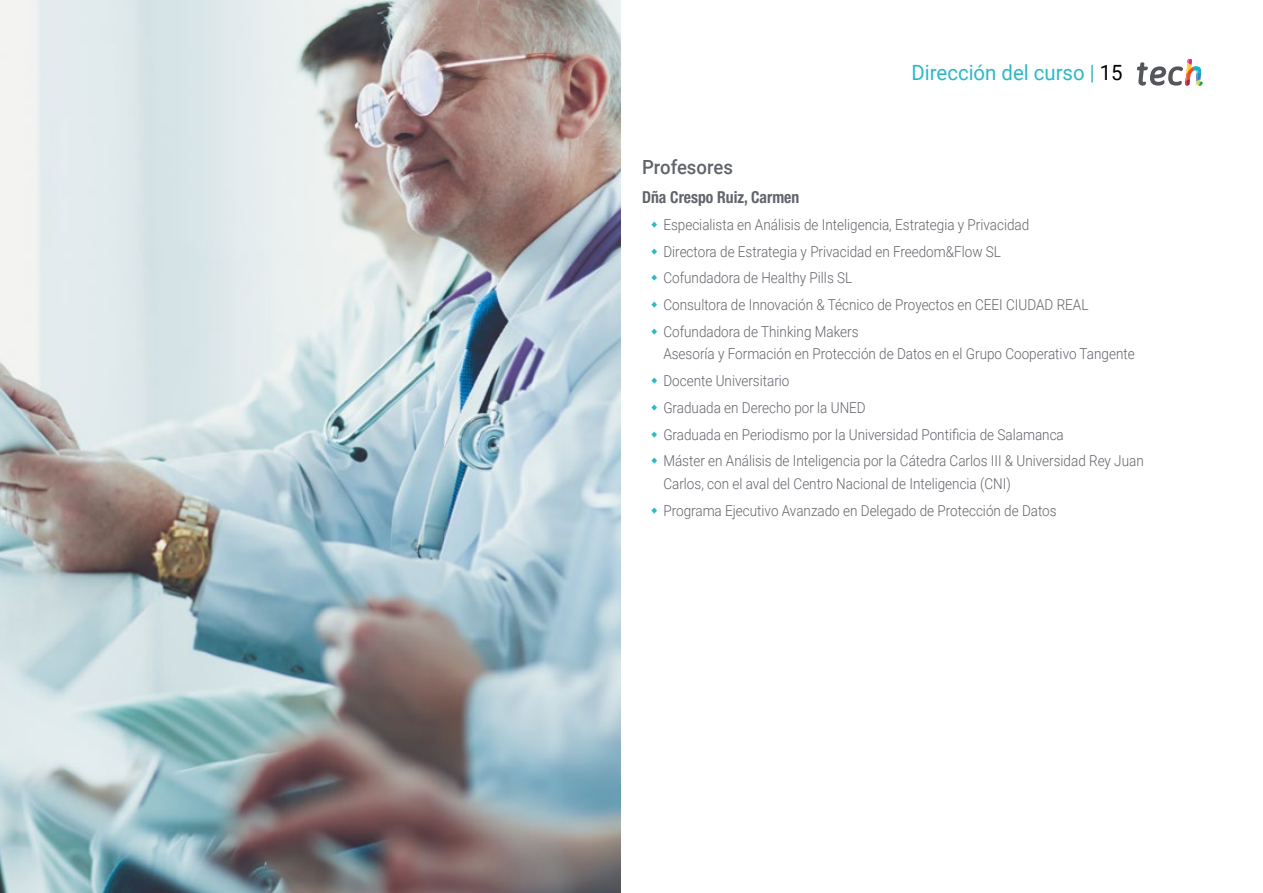
<style>
.page{position:relative;width:1263px;height:893px;background:#fff}
.page>*{position:absolute;margin:0;border:0;box-sizing:border-box;transform-origin:0 0}
.t1{font:21px "Roboto";color:#2db8c5}
.t2{font:500 19.5px "Roboto";color:#61646a;scale:.95 1}
.t3{font:700 condensed 16.5px "Helvetica Neue LT Std";color:#61646a;scale:.95 1}
.t4{font:300 15px/26.7px "Roboto";color:#61646a;scale:.9 1}
.s1{color:#000}
</style>
<div class="page">
<img style="left:0;top:0;width:621px;height:893px">
<svg style="left:1137px;top:59px;width:65px;height:27px"></svg>
<h1 class="t1" style="left:911px;top:57px;width:213px">Dirección del curso | <span class="s1">15</span></h1>
<h2 class="t2" style="left:642px;top:154px;width:97px">Profesores</h2>
<p class="t3" style="left:642px;top:187px;width:167px">Dña Crespo Ruiz, Carmen</p>
<p class="t4" style="left:663px;top:211px;width:474px">Especialista en Análisis de Inteligencia, Estrategia y Privacidad<br>Directora de Estrategia y Privacidad en Freedom&amp;Flow SL<br>Cofundadora de Healthy Pills SL<br>Consultora de Innovación &amp; Técnico de Proyectos en CEEI CIUDAD REAL Cofundadora de Thinking Makers</p>
<p class="t4" style="left:663px;top:340px;width:535px">Asesoría y Formación en Protección de Datos en el Grupo Cooperativo Tangente Docente Universitario<br>Graduada en Derecho por la UNED<br>Graduada en Periodismo por la Universidad Pontificia de Salamanca<br>Máster en Análisis de Inteligencia por la Cátedra Carlos III &amp; Universidad Rey Juan</p>
<p class="t4" style="left:663px;top:470px;width:438px">Carlos, con el aval del Centro Nacional de Inteligencia (CNI)<br>Programa Ejecutivo Avanzado en Delegado de Protección de Datos</p>
</div>
